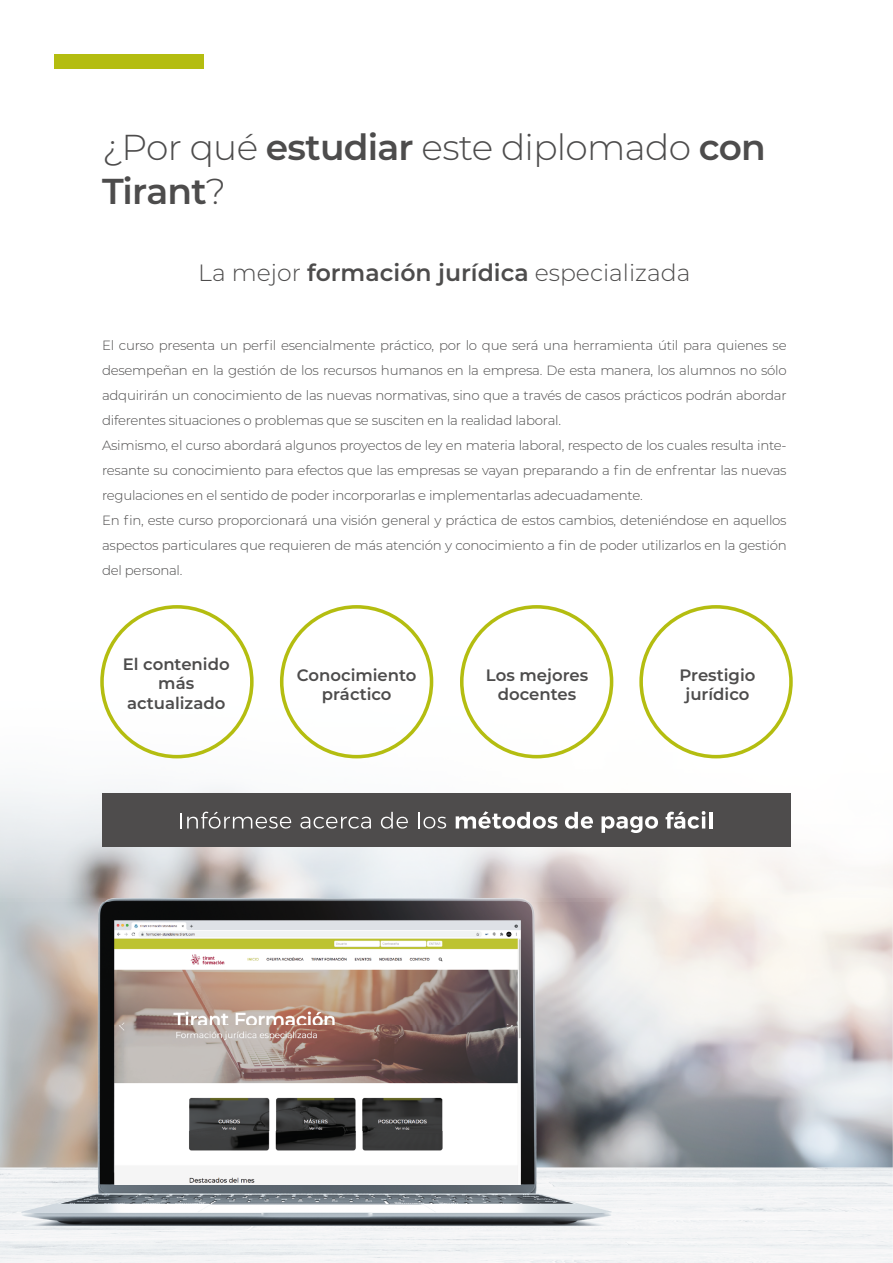
<style>
.page{position:relative;width:893px;height:1263px;background:#fff}
.page>*{position:absolute;margin:0;border:0;box-sizing:border-box;transform-origin:0 0}
.t1{font:300 36px/43.2px "Montserrat";letter-spacing:-.02em;color:#4d4c4c}
.t2{font:300 23.55px "Montserrat";color:#4d4c4c}
.t3{font:600 16.5px/19.5px "Montserrat";color:#4d4c4c;text-align:center}
.t4{font:300 13.35px/25px "Montserrat";letter-spacing:-.02em;color:#4d4c4c}
.s1{font-weight:600}
</style>
<div class="page">
<div style="left:54px;top:54px;width:149px;height:14px;background:#b4bd10"></div>
<img style="left:0;top:690px;width:893px;height:573px">
<img style="left:115px;top:920px;width:405px;height:264px">
<div style="left:102px;top:794px;width:689px;height:53px;background:#4e4c4c"></div>
<svg style="left:180px;top:812px;width:111px;height:16px"></svg>
<svg style="left:300px;top:817px;width:71px;height:11px"></svg>
<svg style="left:381px;top:812px;width:27px;height:17px"></svg>
<svg style="left:418px;top:812px;width:28px;height:16px"></svg>
<svg style="left:456px;top:811px;width:101px;height:18px"></svg>
<svg style="left:565px;top:812px;width:28px;height:17px"></svg>
<svg style="left:601px;top:816px;width:57px;height:17px"></svg>
<svg style="left:665px;top:811px;width:40px;height:18px"></svg>
<hr style="left:709px;top:812px;width:4px;height:16px;background:#fff">
<div style="left:100px;top:605px;width:154px;height:153px;border:4px solid #b4bd10;border-radius:50%"></div>
<div style="left:280px;top:605px;width:153px;height:153px;border:4px solid #b4bd10;border-radius:50%"></div>
<div style="left:460px;top:605px;width:153px;height:153px;border:4px solid #b4bd10;border-radius:50%"></div>
<div style="left:639px;top:605px;width:154px;height:153px;border:4px solid #b4bd10;border-radius:50%"></div>
<h1 class="t1" style="left:102px;top:125px;width:665px">¿Por qué <span class="s1">estudiar</span> este diplomado <span class="s1">con<br>Tirant</span>?</h1>
<h2 class="t2" style="left:198px;top:257px;width:494px">La mejor <span class="s1">formación jurídica</span> especializada</h2>
<p class="t4" style="left:102px;top:332px;width:686px">El curso presenta un perfil esencialmente práctico, por lo que será una herramienta útil para quienes se desempeñan en la gestión de los recursos humanos en la empresa. De esta manera, los alumnos no sólo adquirirán un conocimiento de las nuevas normativas, sino que a través de casos prácticos podrán abordar diferentes situaciones o problemas que se susciten en la realidad laboral.<br>Asimismo, el curso abordará algunos proyectos de ley en materia laboral, respecto de los cuales resulta inte&shy;resante su conocimiento para efectos que las empresas se vayan preparando a fin de enfrentar las nuevas regulaciones en el sentido de poder incorporarlas e implementarlas adecuadamente.<br>En fin, este curso proporcionará una visión general y práctica de estos cambios, deteniéndose en aquellos aspectos particulares que requieren de más atención y conocimiento a fin de poder utilizarlos en la gestión del personal.</p>
<p class="t3" style="left:123px;top:653px;width:108px">El contenido más actualizado</p>
<p class="t3" style="left:297px;top:664px;width:121px">Conocimiento práctico</p>
<p class="t3" style="left:486px;top:664px;width:104px">Los mejores docentes</p>
<p class="t3" style="left:679px;top:664px;width:77px">Prestigio jurídico</p>
</div>
